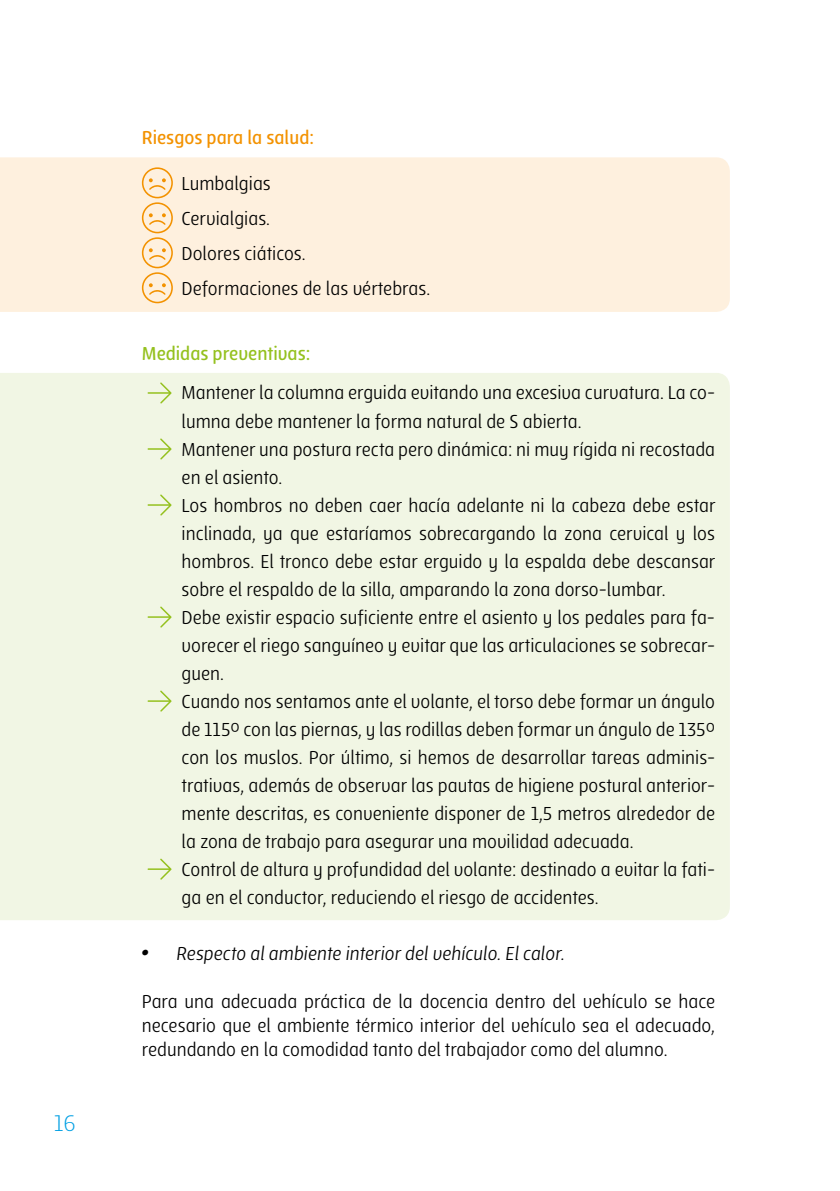
<style>
.page{position:relative;width:840px;height:1191px;background:#fff}
.page>*{position:absolute;margin:0;border:0;box-sizing:border-box;transform-origin:0 0}
.t1{font:300 24px "Lolita";color:#009fe3}
.t2{font:20px/28px "Lolita";color:#000}
.t3{font:600 20px "Lolita";color:#f39200}
.t4{font:600 20px "Lolita";color:#95c11f}
</style>
<div class="page">
<div style="left:0;top:157px;width:729px;height:155px;background:#fef0de"></div>
<div style="left:0;top:373px;width:729px;height:547px;background:#f1f6e4"></div>
<svg style="left:142px;top:167px;width:31px;height:136px;background:#fbdeb4"></svg>
<svg style="left:147px;top:382px;width:24px;height:21px"></svg>
<svg style="left:147px;top:438px;width:24px;height:21px"></svg>
<svg style="left:147px;top:494px;width:24px;height:21px"></svg>
<svg style="left:147px;top:606px;width:24px;height:21px"></svg>
<svg style="left:147px;top:690px;width:24px;height:21px"></svg>
<svg style="left:147px;top:858px;width:24px;height:21px"></svg>
<p class="t1" style="left:54px;top:1109px;width:23px">16</p>
<p class="t3" style="left:142px;top:126px;width:173px">Riesgos para la salud:</p>
<p class="t2" style="left:181px;top:166px;width:250px;line-height:35px">Lumbalgias<br>Cervialgias.<br>Dolores ciáticos.<br>Deformaciones de las vértebras.</p>
<p class="t4" style="left:142px;top:342px;width:170px">Medidas preventivas:</p>
<p class="t2" style="left:181px;top:378px;width:535px">Mantener la columna erguida evitando una excesiva curvatura. La co&shy;lumna debe mantener la forma natural de S abierta.<br>Mantener una postura recta pero dinámica: ni muy rígida ni recostada en el asiento.<br>Los hombros no deben caer hacía adelante ni la cabeza debe estar inclinada, ya que estaríamos sobrecargando la zona cervical y los hombros. El tronco debe estar erguido y la espalda debe descansar sobre el respaldo de la silla, amparando la zona dorso-lumbar.<br>Debe existir espacio suficiente entre el asiento y los pedales para fa&shy;vorecer el riego sanguíneo y evitar que las articulaciones se sobrecar&shy;guen.<br>Cuando nos sentamos ante el volante, el torso debe formar un ángulo de 115º con las piernas, y las rodillas deben formar un ángulo de 135º con los muslos. Por último, si hemos de desarrollar tareas adminis&shy;trativas, además de observar las pautas de higiene postural anterior&shy;mente descritas, es conveniente disponer de 1,5 metros alrededor de la zona de trabajo para asegurar una movilidad adecuada.<br>Control de altura y profundidad del volante: destinado a evitar la fati&shy;ga en el conductor, reduciendo el riesgo de accidentes.</p>
<p class="t2" style="left:140px;top:939px;width:428px">• Respecto al ambiente interior del vehículo. El calor.</p>
<p class="t2" style="left:142px;top:989px;width:574px;line-height:24px;text-align:justify">Para una adecuada práctica de la docencia dentro del vehículo se hace necesario que el ambiente térmico interior del vehículo sea el adecuado, redundando en la comodidad tanto del trabajador como del alumno.</p>
</div>
